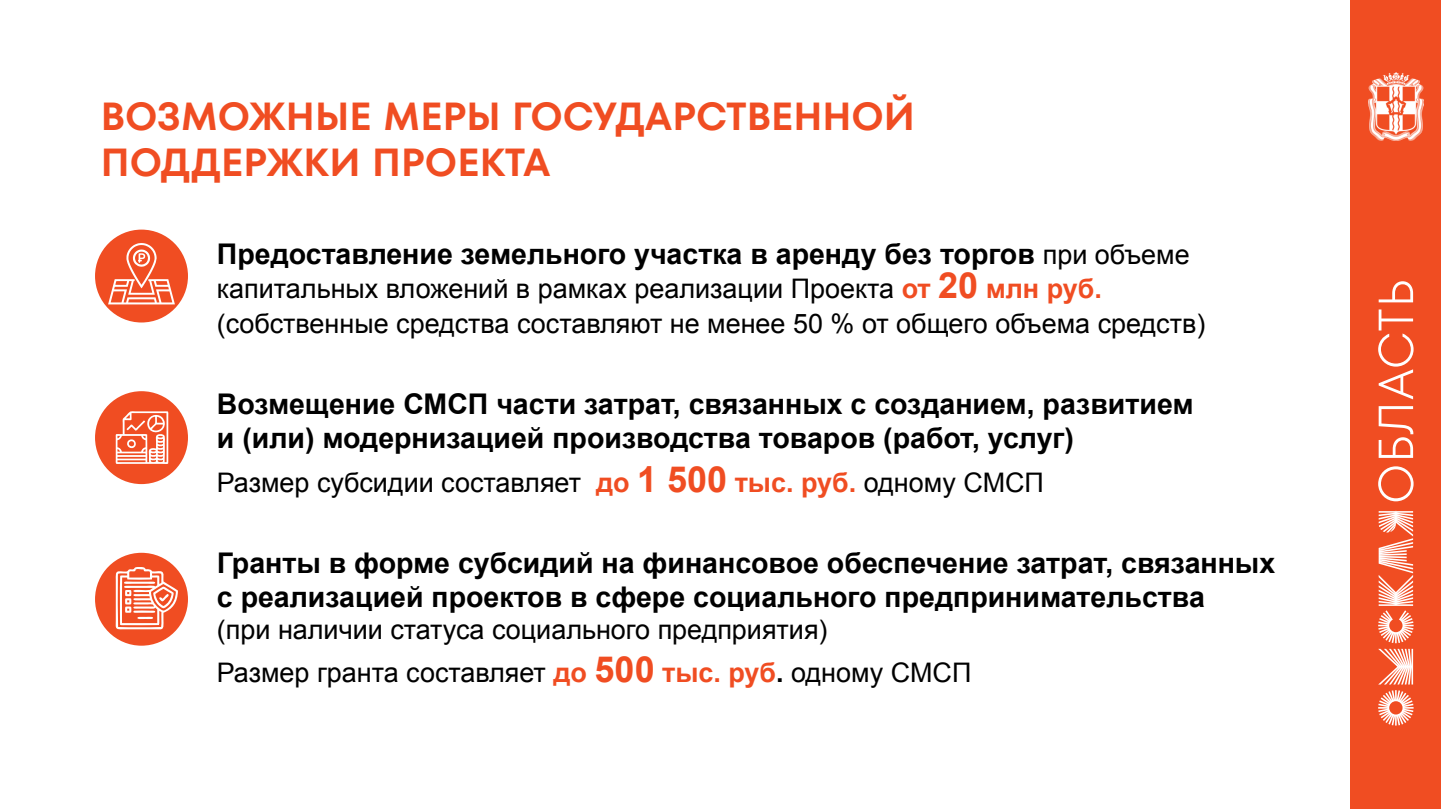
<style>
.page{position:relative;width:1441px;height:810px;background:#fff}
.page>*{position:absolute;margin:0;border:0;box-sizing:border-box;transform-origin:0 0}
.Заголовок{font:600 39px "TT Fors Trial";color:#f04d22}
.t1{font:700 28.5px/34.2px "Arial";color:#000}
.t2{font:27px/35.4px "Arial";color:#000}
.s1{font-weight:400;font-size:27px}
.s2{font-weight:700;color:#f04d22}
.s3{font-weight:700;font-size:36px;color:#f04d22}
.s4{font-weight:700}
</style>
<div class="page">
<div style="left:1350px;top:0;width:90px;height:808px;background:#f04d22"></div>
<svg style="left:1378px;top:281px;width:35px;height:220px"></svg>
<svg style="left:1378px;top:511px;width:35px;height:215px"></svg>
<img style="left:1368px;top:73px;width:54px;height:67px">
<div style="left:95px;top:230px;width:93px;height:93px;background:#f04d22;border-radius:50%"></div>
<div style="left:95px;top:391px;width:93px;height:93px;background:#f04d22;border-radius:50%"></div>
<div style="left:95px;top:553px;width:93px;height:93px;background:#f04d22;border-radius:50%"></div>
<svg style="left:115px;top:567px;width:63px;height:63px"></svg>
<svg style="left:108px;top:243px;width:67px;height:61px"></svg>
<svg style="left:115px;top:411px;width:53px;height:53px"></svg>
<p class="Заголовок" style="left:101px;top:92px;width:815px">ВОЗМОЖНЫЕ МЕРЫ ГОСУДАРСТВЕННОЙ</p>
<p class="Заголовок" style="left:101px;top:139px;width:451px">ПОДДЕРЖКИ ПРОЕКТА</p>
<p class="t1" style="left:217px;top:238px;width:974px">Предоставление земельного участка в аренду без торгов <span class="s1">при объеме</span></p>
<p class="t2" style="left:217px;top:271px;width:989px">капитальных вложений в рамках реализации Проекта <span class="s2">от</span> <span class="s3">20</span> <span class="s2">млн руб. </span>(собственные средства составляют не менее 50 % от общего объема средств)</p>
<p class="t1" style="left:217px;top:388px;width:978px">Возмещение СМСП части затрат, связанных с созданием, развитием и (или) модернизацией производства товаров (работ, услуг)</p>
<p class="t2" style="left:217px;top:465px;width:828px">Размер субсидии составляет <span class="s2">до</span> <span class="s3">1 500</span> <span class="s2">тыс. руб.</span> одному СМСП</p>
<p class="t1" style="left:217px;top:546px;width:1059px">Гранты в форме субсидий на финансовое обеспечение затрат, связанных с реализацией проектов в сфере социального предпринимательства</p>
<p class="t2" style="left:217px;top:608px;width:756px;line-height:43.2px">(при наличии статуса социального предприятия)<br>Размер гранта составляет <span class="s2">до</span> <span class="s3">500</span> <span class="s2">тыс. руб</span><span class="s4">.</span> одному СМСП</p>
</div>
